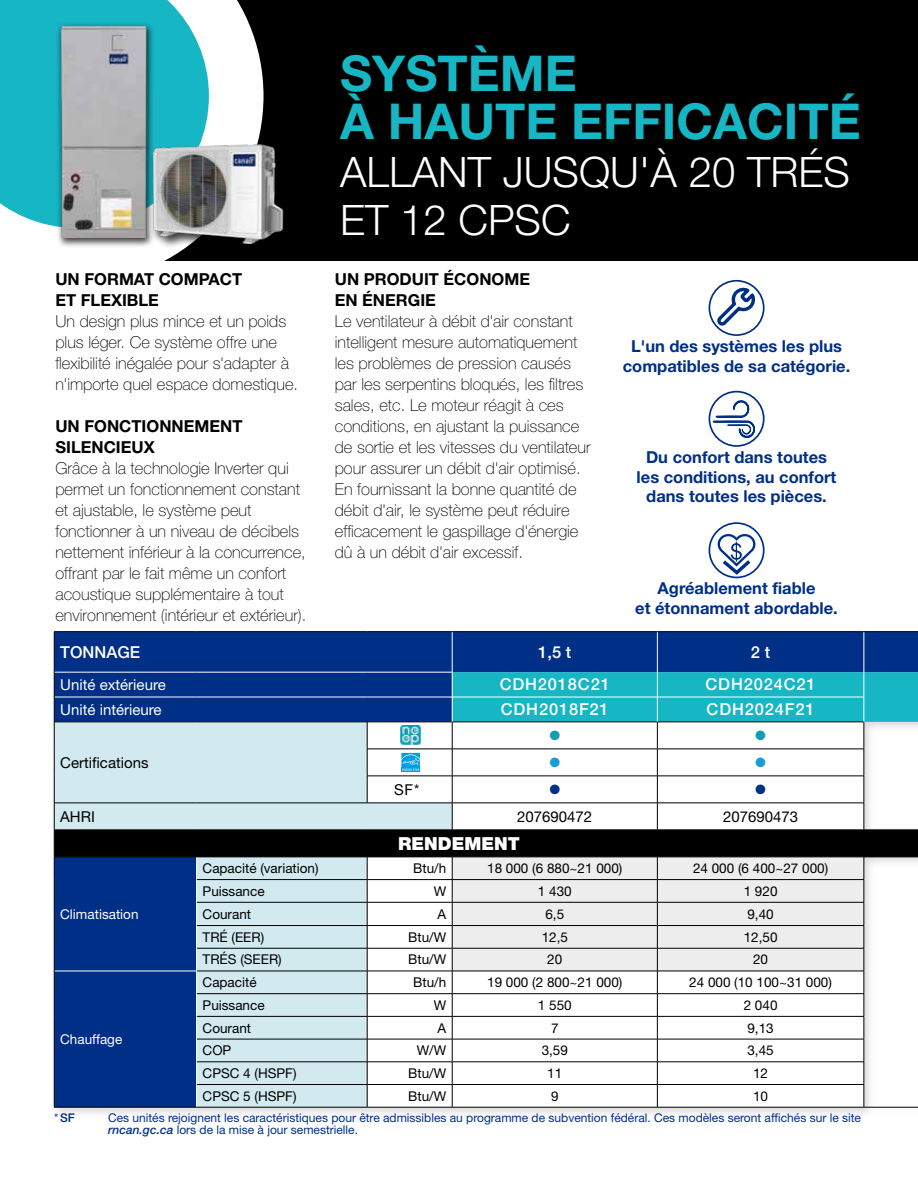
<style>
.page{position:relative;width:918px;height:1188px;background:#fff}
.page>*{position:absolute;margin:0;border:0;box-sizing:border-box;transform-origin:0 0}
.t1{font:700 49.5px/48px "Helvetica Neue LT Pro";color:#17b6c5}
.t2{font:300 42px/48px "Helvetica Neue LT Pro";color:#fff}
.t3{font:27px "Helvetica Neue LT Pro";color:#149db2}
.t4{font:27px "Helvetica Neue LT Pro";color:#1b9cd8}
.t5{font:27px "Helvetica Neue LT Pro";color:#002f87}
.t6{font:900 18px "Helvetica Neue LT Pro";color:#fff}
.t7{font:100 16.5px/21px "Helvetica Neue LT Pro";color:#000}
.t8{font:700 16.5px/19.8px "Helvetica Neue LT Pro";color:#002f87;text-align:center}
.t9{font:700 16.5px/21px "Helvetica Neue LT Pro";color:#000}
.t10{font:500 16.5px "Helvetica Neue LT Pro";letter-spacing:.05em;color:#fff}
.t11{font:500 16.5px "Helvetica Neue LT Pro";color:#fff}
.t12{font:15px "Helvetica Neue LT Pro";color:#000}
.t13{font:15px "Helvetica Neue LT Pro";color:#fff}
.t14{font:13.5px "Helvetica Neue LT Pro";color:#000}
.t15{font:13.5px "Helvetica Neue LT Pro";color:#fff}
.t16{font:12px/12px "Helvetica Neue LT Pro";color:#002f87}
.t17{font:500 12px "Helvetica Neue LT Pro";color:#002f87}
.s1{font-weight:400}
.s2{font-weight:500;font-style:italic}
</style>
<div class="page">
<div style="left:1px;top:0;width:917px;height:261px;background:#000"></div>
<svg style="left:1px;top:0;width:263px;height:261px;fill:#fff"></svg>
<svg style="left:0;top:0;width:209px;height:228px;fill:#17b6c5"></svg>
<div style="left:56px;top:21px;width:99px;height:227px;background:#000;opacity:.75"></div>
<img style="left:60px;top:25px;width:87px;height:213px">
<div style="left:149px;top:144px;width:144px;height:113px;background:#000;opacity:.75"></div>
<img style="left:152px;top:144px;width:132px;height:100px">
<div style="left:709px;top:280px;width:56px;height:56px;border:2px solid #002f87;border-radius:50%"></div>
<svg style="left:714px;top:283px;width:44px;height:46px"></svg>
<div style="left:709px;top:391px;width:56px;height:56px;border:2px solid #002f87;border-radius:50%"></div>
<svg style="left:712px;top:397px;width:43px;height:50px"></svg>
<div style="left:709px;top:522px;width:56px;height:56px;border:2px solid #002f87;border-radius:50%"></div>
<svg style="left:718px;top:534px;width:37px;height:43px"></svg>
<hr style="left:917px;top:0;width:1px;height:420px;background:#fff">
<div style="left:50px;top:627px;width:868px;height:493px;background:#000;opacity:.15"></div>
<div style="left:55px;top:632px;width:863px;height:40px;background:#002f87"></div>
<hr style="left:657px;top:632px;width:1px;height:40px;background:#fff">
<hr style="left:864px;top:632px;width:1px;height:40px;background:#fff">
<hr style="left:452px;top:632px;width:1px;height:40px;background:#fff">
<hr style="left:54px;top:631px;width:143px;height:1px;background:#000">
<hr style="left:54px;top:632px;width:1px;height:40px;background:#000">
<hr style="left:197px;top:631px;width:170px;height:1px;background:#000">
<hr style="left:367px;top:631px;width:85px;height:1px;background:#000">
<hr style="left:452px;top:631px;width:205px;height:1px;background:#000">
<hr style="left:657px;top:631px;width:207px;height:1px;background:#000">
<hr style="left:864px;top:631px;width:54px;height:1px;background:#000">
<hr style="left:54px;top:1107px;width:143px;height:1px;background:#000">
<hr style="left:197px;top:1107px;width:170px;height:1px;background:#000">
<hr style="left:367px;top:1107px;width:85px;height:1px;background:#000">
<hr style="left:452px;top:1107px;width:205px;height:1px;background:#000">
<hr style="left:657px;top:1107px;width:207px;height:1px;background:#000">
<hr style="left:864px;top:1107px;width:54px;height:1px;background:#000">
<svg style="left:54px;top:672px;width:864px;height:435px"></svg>
<p class="t9" style="left:55px;top:268px;width:188px">UN FORMAT COMPACT<br>ET FLEXIBLE</p>
<p class="t7" style="left:55px;top:310px;width:244px">Un design plus mince et un poids plus léger. Ce système offre une flexibilité inégalée pour s'adapter à n'importe quel espace domestique.</p>
<p class="t9" style="left:55px;top:415px;width:189px">UN FONCTIONNEMENT<br>SILENCIEUX</p>
<p class="t7" style="left:55px;top:457px;width:253px">Grâce à la technologie Inverter qui permet un fonctionnement constant et ajustable, le système peut fonctionner à un niveau de décibels nettement inférieur à la concurrence, offrant par le fait même un confort acoustique supplémentaire à tout environnement (intérieur et extérieur).</p>
<h1 class="t1" style="left:340px;top:48px;width:522px">SYSTÈME<br>À HAUTE EFFICACITÉ</h1>
<h2 class="t2" style="left:340px;top:147px;width:511px">ALLANT JUSQU'À 20 TRÉS<br>ET 12 CPSC</h2>
<p class="t9" style="left:335px;top:268px;width:197px">UN PRODUIT ÉCONOME<br>EN ÉNERGIE</p>
<p class="t7" style="left:335px;top:310px;width:257px">Le ventilateur à débit d'air constant intelligent mesure automatiquement les problèmes de pression causés par les serpentins bloqués, les filtres sales, etc. Le moteur réagit à ces conditions, en ajustant la puissance de sortie et les vitesses du ventilateur pour assurer un débit d'air optimisé.<br>En fournissant la bonne quantité de débit d'air, le système peut réduire efficacement le gaspillage d'énergie dû à un débit d'air excessif.</p>
<p class="t8" style="left:623px;top:336px;width:229px">L'un des systèmes les plus compatibles de sa catégorie.</p>
<p class="t8" style="left:637px;top:447px;width:201px">Du confort dans toutes les conditions, au confort dans toutes les pièces.</p>
<p class="t8" style="left:635px;top:578px;width:204px">Agréablement fiable<br>et étonnament abordable.</p>
<p class="t11" style="left:60px;top:642px;width:82px">TONNAGE</p>
<p class="t10" style="left:538px;top:642px;width:35px">1,5 t</p>
<p class="t10" style="left:751px;top:642px;width:21px">2 t</p>
<p class="t13" style="left:60px;top:675px;width:107px">Unité extérieure</p>
<p class="t10" style="left:500px;top:675px;width:112px">CDH2018C21</p>
<p class="t10" style="left:706px;top:675px;width:112px">CDH2024C21</p>
<p class="t13" style="left:60px;top:700px;width:103px">Unité intérieure</p>
<p class="t10" style="left:501px;top:700px;width:109px">CDH2018F21</p>
<p class="t10" style="left:707px;top:700px;width:109px">CDH2024F21</p>
<p class="t12" style="left:60px;top:753px;width:90px">Certifications</p>
<h3 class="t3" style="left:548px;top:719px;width:15px">•</h3>
<h3 class="t3" style="left:754px;top:719px;width:15px">•</h3>
<h3 class="t4" style="left:548px;top:746px;width:15px">•</h3>
<h3 class="t4" style="left:754px;top:746px;width:15px">•</h3>
<p class="t12" style="left:394px;top:780px;width:27px">SF*</p>
<h3 class="t5" style="left:548px;top:773px;width:15px">•</h3>
<h3 class="t5" style="left:754px;top:773px;width:15px">•</h3>
<p class="t12" style="left:60px;top:807px;width:36px">AHRI</p>
<p class="t12" style="left:517px;top:807px;width:77px">207690472</p>
<p class="t12" style="left:723px;top:807px;width:77px">207690473</p>
<p class="t6" style="left:398px;top:833px;width:123px">RENDEMENT</p>
<p class="t15" style="left:60px;top:906px;width:80px">Climatisation</p>
<p class="t15" style="left:60px;top:1031px;width:64px">Chauffage</p>
<p class="t14" style="left:203px;top:860px;width:117px">Capacité (variation)</p>
<p class="t14" style="left:413px;top:860px;width:35px">Btu/h</p>
<p class="t14" style="left:487px;top:860px;width:137px">18 000 (6 880~21 000)</p>
<p class="t14" style="left:693px;top:860px;width:137px">24 000 (6 400~27 000)</p>
<p class="t14" style="left:203px;top:883px;width:64px">Puissance</p>
<p class="t14" style="left:434px;top:883px;width:14px">W</p>
<p class="t14" style="left:538px;top:883px;width:35px">1 430</p>
<p class="t14" style="left:744px;top:883px;width:35px">1 920</p>
<p class="t14" style="left:203px;top:906px;width:50px">Courant</p>
<p class="t14" style="left:437px;top:906px;width:10px">A</p>
<p class="t14" style="left:545px;top:906px;width:20px">6,5</p>
<p class="t14" style="left:747px;top:906px;width:28px">9,40</p>
<p class="t14" style="left:203px;top:929px;width:63px">TRÉ (EER)</p>
<p class="t14" style="left:408px;top:929px;width:40px">Btu/W</p>
<p class="t14" style="left:542px;top:929px;width:28px">12,5</p>
<p class="t14" style="left:744px;top:929px;width:35px">12,50</p>
<p class="t14" style="left:203px;top:951px;width:81px">TRÉS (SEER)</p>
<p class="t14" style="left:408px;top:951px;width:40px">Btu/W</p>
<p class="t14" style="left:547px;top:951px;width:17px">20</p>
<p class="t14" style="left:753px;top:951px;width:17px">20</p>
<p class="t14" style="left:203px;top:974px;width:55px">Capacité</p>
<p class="t14" style="left:413px;top:974px;width:35px">Btu/h</p>
<p class="t14" style="left:487px;top:974px;width:137px">19 000 (2 800~21 000)</p>
<p class="t14" style="left:689px;top:974px;width:144px">24 000 (10 100~31 000)</p>
<p class="t14" style="left:203px;top:997px;width:64px">Puissance</p>
<p class="t14" style="left:434px;top:997px;width:14px">W</p>
<p class="t14" style="left:538px;top:997px;width:35px">1 550</p>
<p class="t14" style="left:744px;top:997px;width:35px">2 040</p>
<p class="t14" style="left:203px;top:1019px;width:50px">Courant</p>
<p class="t14" style="left:437px;top:1019px;width:10px">A</p>
<p class="t14" style="left:551px;top:1019px;width:9px">7</p>
<p class="t14" style="left:747px;top:1019px;width:28px">9,13</p>
<p class="t14" style="left:203px;top:1042px;width:30px">COP</p>
<p class="t14" style="left:417px;top:1042px;width:31px">W/W</p>
<p class="t14" style="left:542px;top:1042px;width:28px">3,59</p>
<p class="t14" style="left:747px;top:1042px;width:28px">3,45</p>
<p class="t14" style="left:203px;top:1065px;width:95px">CPSC 4 (HSPF)</p>
<p class="t14" style="left:408px;top:1065px;width:40px">Btu/W</p>
<p class="t14" style="left:547px;top:1065px;width:17px">11</p>
<p class="t14" style="left:753px;top:1065px;width:17px">12</p>
<p class="t14" style="left:203px;top:1088px;width:95px">CPSC 5 (HSPF)</p>
<p class="t14" style="left:408px;top:1088px;width:40px">Btu/W</p>
<p class="t14" style="left:551px;top:1088px;width:9px">9</p>
<p class="t14" style="left:753px;top:1088px;width:17px">10</p>
<p class="t17" style="left:54px;top:1111px;width:23px"><span class="s1">*</span>SF</p>
<p class="t16" style="left:108px;top:1112px;width:755px">Ces unités rejoignent les caractéristiques pour être admissibles au programme de subvention fédéral. Ces modèles seront affichés sur le site <span class="s2">rncan.gc.ca</span> lors de la mise à jour semestrielle.</p>
</div>
